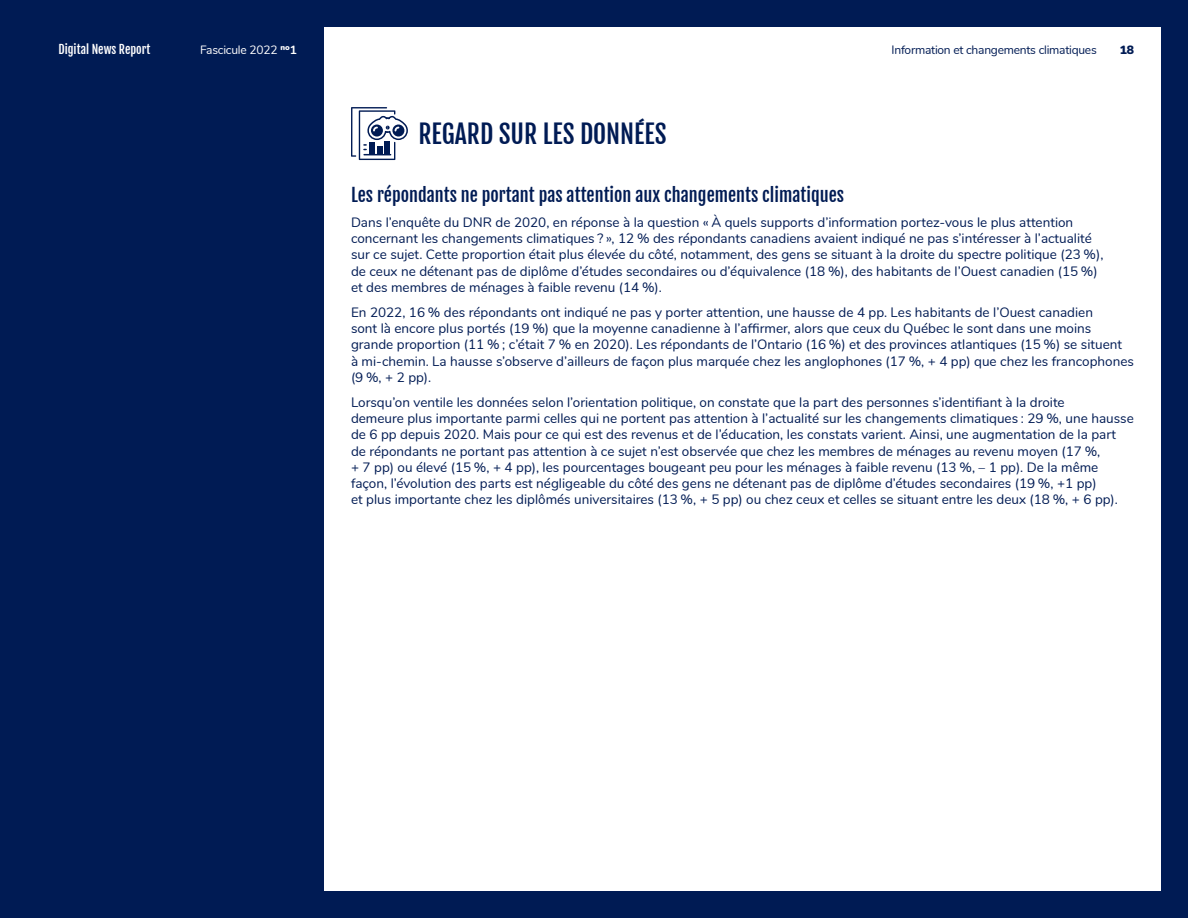
<style>
.page{position:relative;width:1188px;height:918px;background:#fff}
.page>*{position:absolute;margin:0;border:0;box-sizing:border-box;transform-origin:0 0}
.Titre___Ce_que_dit_l{font:25.5px "Fjalla One";color:#001b54}
.Titre__1{font:18px "Fjalla One";color:#001b54}
.Texte_courant_blanc{font:13.5px/16.2px "Nunito";color:#001b54}
.t1{font:12px "Nunito";letter-spacing:-.02em;color:#001b54}
.t2{font:12px "Fjalla One";color:#fff}
.t3{font:12px "Nunito";letter-spacing:-.02em;color:#fff}
.t4{font:900 12px "Nunito";color:#001b54}
.s1{font-weight:700}
</style>
<div class="page">
<div style="left:0;top:0;width:1188px;height:918px;border:27px solid #001b54"></div>
<div style="left:0;top:0;width:324px;height:918px;background:#001b54"></div>
<svg style="left:351px;top:107px;width:57px;height:53px"></svg>
<p class="t2" style="left:59px;top:42px;width:93px">Digital News Report</p>
<p class="t3" style="left:200px;top:41px;width:98px">Fascicule 2022 <sup>no</sup><span class="s1">1</span></p>
<p class="t1" style="left:892px;top:41px;width:207px">Information et changements climatiques</p>
<p class="t4" style="left:1120px;top:41px;width:16px">18</p>
<p class="Titre___Ce_que_dit_l" style="left:418px;top:118px;width:250px">REGARD SUR LES DONNÉES</p>
<p class="Titre__1" style="left:351px;top:184px;width:495px">Les répondants ne portant pas attention aux changements climatiques</p>
<p class="Texte_courant_blanc" style="left:351px;top:213px;width:754px">Dans l’enquête du DNR de 2020, en réponse à la question « À quels supports d’information portez-vous le plus attention concernant les changements climatiques ? », 12 % des répondants canadiens avaient indiqué ne pas s’intéresser à l’actualité sur ce sujet. Cette proportion était plus élevée du côté, notamment, des gens se situant à la droite du spectre politique (23 %), de ceux ne détenant pas de diplôme d’études secondaires ou d’équivalence (18 %), des habitants de l’Ouest canadien (15 %) et des membres de ménages à faible revenu (14 %).</p>
<p class="Texte_courant_blanc" style="left:351px;top:303px;width:785px">En 2022, 16 % des répondants ont indiqué ne pas y porter attention, une hausse de 4 pp. Les habitants de l’Ouest canadien<br>sont là encore plus portés (19 %) que la moyenne canadienne à l’affirmer, alors que ceux du Québec le sont dans une moins grande proportion (11 % ; c’était 7 % en 2020). Les répondants de l’Ontario (16 %) et des provinces atlantiques (15 %) se situent<br>à mi-chemin. La hausse s’observe d’ailleurs de façon plus marquée chez les anglophones (17 %, + 4 pp) que chez les francophones (9 %, + 2 pp).</p>
<p class="Texte_courant_blanc" style="left:351px;top:393px;width:784px">Lorsqu’on ventile les données selon l’orientation politique, on constate que la part des personnes s’identifiant à la droite<br>demeure plus importante parmi celles qui ne portent pas attention à l’actualité sur les changements climatiques : 29 %, une hausse de 6 pp depuis 2020. Mais pour ce qui est des revenus et de l’éducation, les constats varient. Ainsi, une augmentation de la part de répondants ne portant pas attention à ce sujet n’est observée que chez les membres de ménages au revenu moyen (17 %,<br>+ 7 pp) ou élevé (15 %, + 4 pp), les pourcentages bougeant peu pour les ménages à faible revenu (13 %, – 1 pp). De la même façon, l’évolution des parts est négligeable du côté des gens ne détenant pas de diplôme d’études secondaires (19 %, +1 pp)<br>et plus importante chez les diplômés universitaires (13 %, + 5 pp) ou chez ceux et celles se situant entre les deux (18 %, + 6 pp).</p>
</div>
